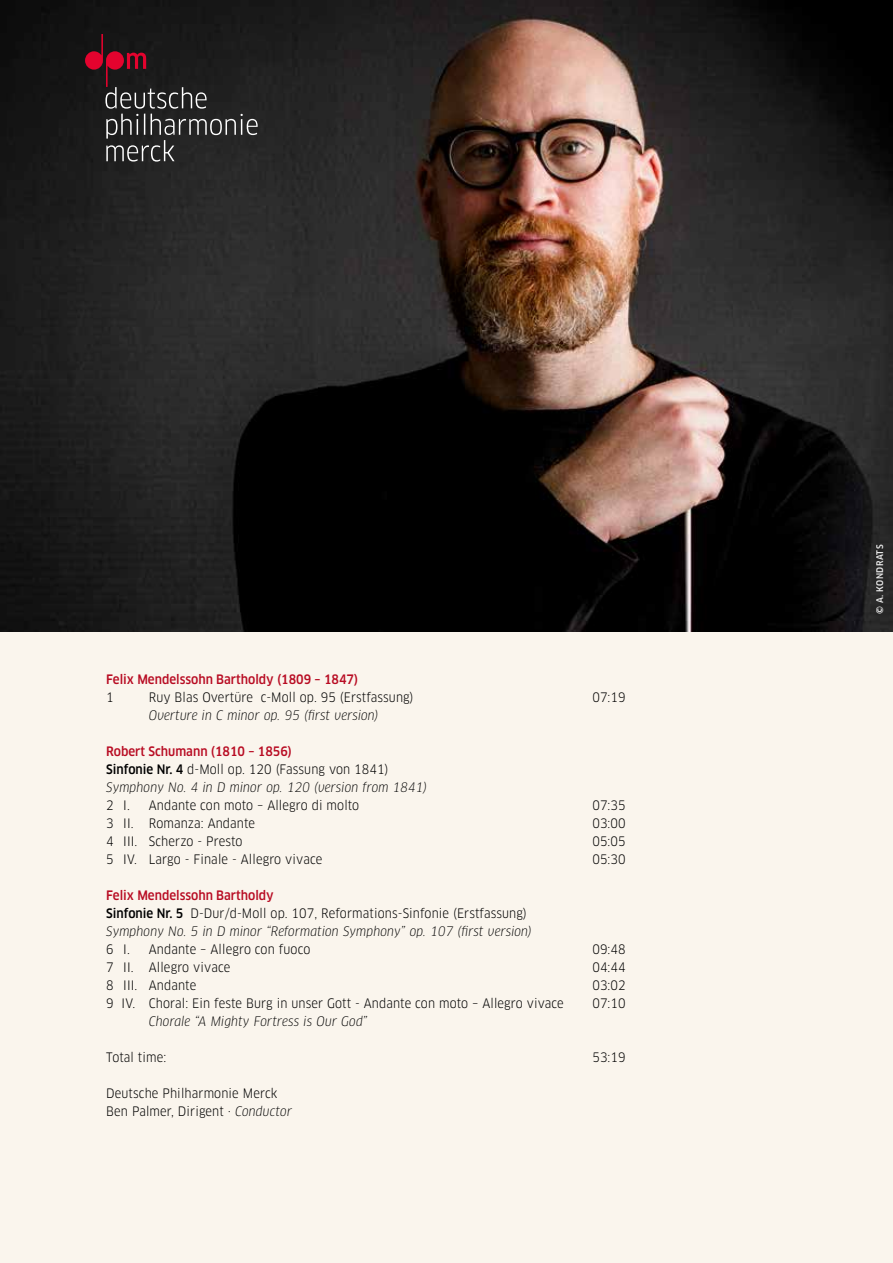
<style>
.page{position:relative;width:893px;height:1263px;background:#fff}
.page>*{position:absolute;margin:0;border:0;box-sizing:border-box;transform-origin:0 0}
.t1{font:12.75px/18px "Clan Pro Narr";letter-spacing:.01em;color:#000}
.t2{font:italic 12.75px/18px "Clan Pro Narr";letter-spacing:.01em;color:#000}
.t3{font:500 12.75px "Clan Pro Narr";color:#b80c23}
.t4{font:500 9px "Clan Pro Narr";letter-spacing:.05em;color:#fff}
.s1{font-weight:500;font-style:normal;color:#b80c23}
.s2{font-weight:500;font-style:normal}
.s3{font-style:normal}
.s4{font-style:italic}
</style>
<div class="page">
<div style="left:0;top:631px;width:893px;height:632px;background:#faf5ed"></div>
<img style="left:0;top:0;width:893px;height:631px">
<svg style="left:85px;top:34px;width:173px;height:128px;background:#322b2c"></svg>
<p class="t3" style="left:106px;top:672px;width:253px">Felix Mendelssohn Bartholdy (1809 – 1847)</p>
<p class="t1" style="left:106px;top:688px;width:9px">1</p>
<p class="t1" style="left:149px;top:688px;width:266px">Ruy Blas Overtüre c-Moll op. 95 (Erstfassung)</p>
<p class="t1" style="left:592px;top:688px;width:35px">07:19</p>
<p class="t2" style="left:149px;top:706px;width:231px">Overture in C minor op. 95 (first version)</p>
<p class="t2" style="left:106px;top:742px;width:322px"><span class="s1">Robert Schumann (1810 – 1856)<br></span><span class="s2">Sinfonie Nr. 4</span> <span class="s3">d-Moll op. 120 (Fassung von 1841)<br></span>Symphony No. 4 in D minor op. 120 (version from 1841)</p>
<p class="t1" style="left:106px;top:796px;width:25px">2 I.</p>
<p class="t1" style="left:149px;top:796px;width:212px">Andante con moto – Allegro di molto</p>
<p class="t1" style="left:592px;top:796px;width:35px">07:35</p>
<p class="t1" style="left:106px;top:814px;width:150px">3 II. Romanza: Andante</p>
<p class="t1" style="left:592px;top:814px;width:35px">03:00</p>
<p class="t1" style="left:106px;top:832px;width:138px">4 III. Scherzo - Presto</p>
<p class="t1" style="left:592px;top:832px;width:35px">05:05</p>
<p class="t1" style="left:106px;top:850px;width:218px">5 IV. Largo - Finale - Allegro vivace</p>
<p class="t1" style="left:592px;top:850px;width:35px">05:30</p>
<p class="t2" style="left:106px;top:886px;width:427px"><span class="s1">Felix Mendelssohn Bartholdy<br></span><span class="s2">Sinfonie Nr. 5</span> <span class="s3">D-Dur/d-Moll op. 107, Reformations-Sinfonie (Erstfassung)<br></span>Symphony No. 5 in D minor “Reformation Symphony” op. 107 (first version)</p>
<p class="t1" style="left:106px;top:940px;width:25px">6 I.</p>
<p class="t1" style="left:149px;top:940px;width:163px">Andante – Allegro con fuoco</p>
<p class="t1" style="left:592px;top:940px;width:35px">09:48</p>
<p class="t1" style="left:106px;top:958px;width:126px">7 II. Allegro vivace</p>
<p class="t1" style="left:592px;top:958px;width:35px">04:44</p>
<p class="t1" style="left:106px;top:976px;width:91px">8 III. Andante</p>
<p class="t1" style="left:592px;top:976px;width:35px">03:02</p>
<p class="t1" style="left:106px;top:994px;width:459px">9 IV. Choral: Ein feste Burg in unser Gott - Andante con moto – Allegro vivace</p>
<p class="t1" style="left:592px;top:994px;width:35px">07:10</p>
<p class="t2" style="left:149px;top:1012px;width:220px">Chorale “A Mighty Fortress is Our God”</p>
<p class="t1" style="left:106px;top:1048px;width:62px">Total time:</p>
<p class="t1" style="left:592px;top:1048px;width:35px">53:19</p>
<p class="t1" style="left:106px;top:1084px;width:187px">Deutsche Philharmonie Merck<br>Ben Palmer, Dirigent · <span class="s4">Conductor</span></p>
<p class="t4" style="left:874px;top:614px;width:71px;rotate:-90deg">© A. KONDRATS</p>
</div>
